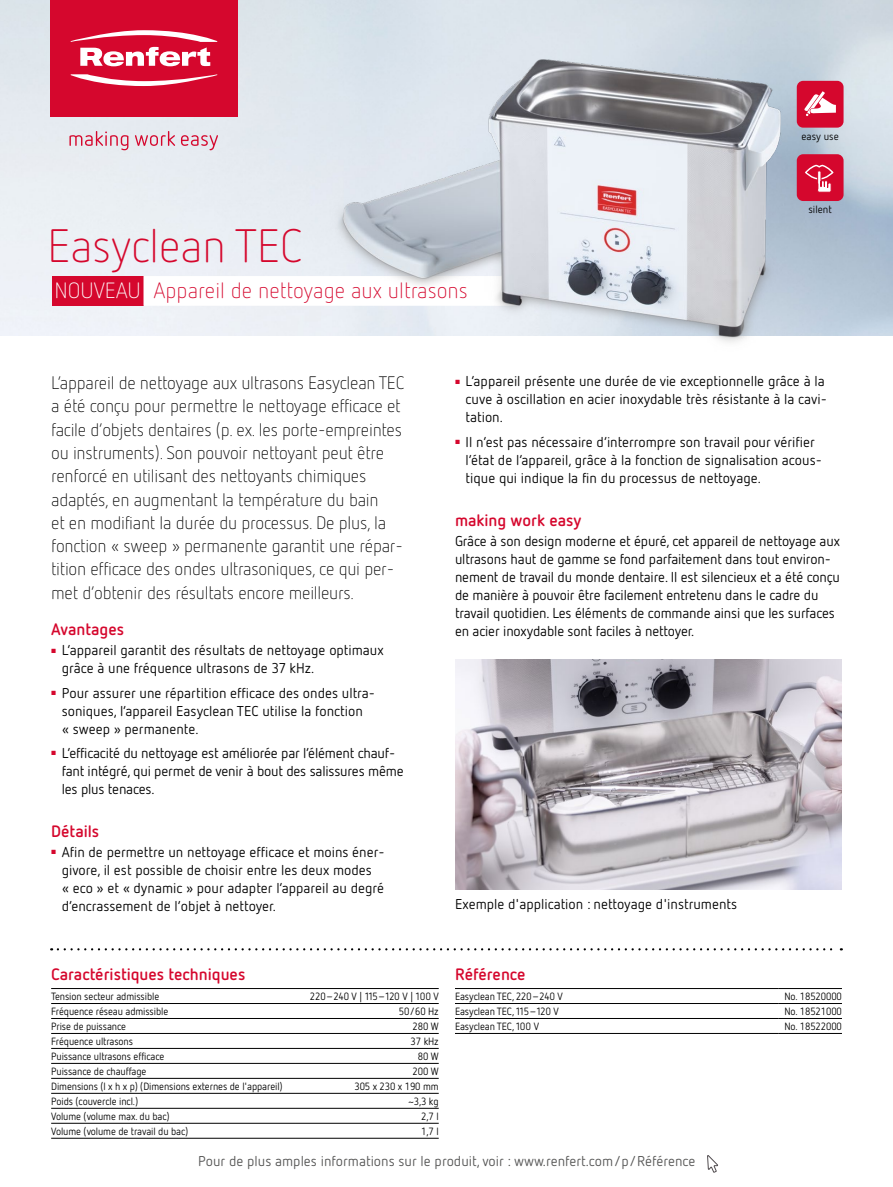
<style>
.page{position:relative;width:893px;height:1187px;background:#fff}
.page>*{position:absolute;margin:0;border:0;box-sizing:border-box;transform-origin:0 0}
.t1{font:300 46.8px "Netto Pro";letter-spacing:-.01em;color:#d5072d}
.t2{font:300 22.05px "Netto Pro";color:#d5072d}
.t3{font:300 18px/23.2px "Netto Pro";letter-spacing:-.015em;color:#000}
.t4{font:700 16.5px "Netto Pro";color:#d5072d}
.t5{font:14.25px/18px "Netto Pro";color:#000}
.t6{font:14.25px "Netto Pro";color:#565655}
.t7{font:10.5px "Netto Pro";letter-spacing:-.01em;color:#000;scale:.96 1}
.t8{font:10.5px "Netto Pro";letter-spacing:-.01em;color:#000}
.s1{color:#fff}
</style>
<div class="page">
<svg style="left:707px;top:1155px;width:11px;height:18px"></svg>
<img style="left:0;top:0;width:893px;height:336px">
<svg style="left:69px;top:131px;width:149px;height:19px;background:#e2c0cc"></svg>
<div style="left:50px;top:0;width:187px;height:116px;background:#d5072d"></div>
<svg style="left:71px;top:74px;width:146px;height:12px"></svg>
<svg style="left:71px;top:30px;width:146px;height:36px"></svg>
<div style="left:52px;top:276px;width:92px;height:30px;background:#d5072d"></div>
<svg style="left:144px;top:276px;width:163px;height:30px"></svg>
<div style="left:797px;top:81px;width:46px;height:47px;background:#d5072d;border-radius:6px"></div>
<svg style="left:827px;top:100px;width:9px;height:13px"></svg>
<img style="left:455px;top:659px;width:387px;height:230px">
<svg style="left:58px;top:948px;width:784px;height:2px"></svg>
<hr style="left:51px;top:988px;width:244px;height:1px;background:#000">
<hr style="left:295px;top:988px;width:144px;height:1px;background:#000">
<hr style="left:51px;top:1003px;width:244px;height:1px;background:#000">
<hr style="left:295px;top:1003px;width:144px;height:1px;background:#000">
<hr style="left:51px;top:1018px;width:244px;height:1px;background:#000">
<hr style="left:295px;top:1018px;width:144px;height:1px;background:#000">
<hr style="left:51px;top:1033px;width:244px;height:1px;background:#000">
<hr style="left:295px;top:1033px;width:144px;height:1px;background:#000">
<hr style="left:51px;top:1048px;width:244px;height:1px;background:#000">
<hr style="left:295px;top:1048px;width:144px;height:1px;background:#000">
<hr style="left:51px;top:1063px;width:244px;height:1px;background:#000">
<hr style="left:295px;top:1063px;width:144px;height:1px;background:#000">
<hr style="left:51px;top:1077px;width:244px;height:1px;background:#000">
<hr style="left:295px;top:1077px;width:144px;height:1px;background:#000">
<hr style="left:51px;top:1092px;width:244px;height:1px;background:#000">
<hr style="left:295px;top:1092px;width:144px;height:1px;background:#000">
<hr style="left:51px;top:1107px;width:244px;height:1px;background:#000">
<hr style="left:295px;top:1107px;width:144px;height:1px;background:#000">
<hr style="left:51px;top:1122px;width:244px;height:1px;background:#000">
<hr style="left:51px;top:1137px;width:244px;height:1px;background:#000">
<hr style="left:295px;top:1122px;width:144px;height:1px;background:#000">
<hr style="left:295px;top:1137px;width:144px;height:1px;background:#000">
<img style="left:307px;top:0;width:520px;height:343px">
<hr style="left:455px;top:988px;width:323px;height:1px;background:#000">
<hr style="left:455px;top:1003px;width:323px;height:1px;background:#000">
<hr style="left:455px;top:1018px;width:323px;height:1px;background:#000">
<hr style="left:778px;top:988px;width:64px;height:1px;background:#000">
<hr style="left:778px;top:1003px;width:64px;height:1px;background:#000">
<hr style="left:778px;top:1018px;width:64px;height:1px;background:#000">
<hr style="left:455px;top:1033px;width:323px;height:1px;background:#000">
<hr style="left:778px;top:1033px;width:64px;height:1px;background:#000">
<div style="left:797px;top:154px;width:46px;height:47px;background:#d5072d;border-radius:6px"></div>
<svg style="left:805px;top:164px;width:29px;height:29px"></svg>
<p class="t8" style="left:801px;top:130px;width:39px">easy use</p>
<h1 class="t1" style="left:47px;top:216px;width:257px">Easyclean TEC</h1>
<h2 class="t2" style="left:54px;top:277px;width:415px"><span class="s1">NOUVEAU</span> Appareil de nettoyage aux ultrasons</h2>
<p class="t8" style="left:808px;top:203px;width:25px">silent</p>
<p class="t3" style="left:51px;top:371px;width:355px">L’appareil de nettoyage aux ultrasons Easyclean TEC a été conçu pour permettre le nettoyage efficace et facile d’objets dentaires (p. ex. les porte-empreintes ou instruments). Son pouvoir nettoyant peut être renforcé en utilisant des nettoyants chimiques adaptés, en augmentant la température du bain<br>et en modifiant la durée du processus. De plus, la fonction « sweep » permanente garantit une répar&shy;tition efficace des ondes ultrasoniques, ce qui per&shy;met d’obtenir des résultats encore meilleurs.</p>
<p class="t4" style="left:51px;top:618px;width:75px">Avantages</p>
<p class="t5" style="left:62px;top:640px;width:323px;text-indent:-11px"><sup>■</sup> L’appareil garantit des résultats de nettoyage optimaux grâce à une fréquence ultrasons de 37 kHz.</p>
<p class="t5" style="left:62px;top:683px;width:315px;text-indent:-11px"><sup>■</sup> Pour assurer une répartition efficace des ondes ultra&shy;soniques, l’appareil Easyclean TEC utilise la fonction<br>« sweep » permanente.</p>
<p class="t5" style="left:62px;top:743px;width:343px;text-indent:-11px"><sup>■</sup> L’efficacité du nettoyage est améliorée par l’élément chauf&shy;fant intégré, qui permet de venir à bout des salissures même les plus tenaces.</p>
<p class="t4" style="left:51px;top:820px;width:50px">Détails</p>
<p class="t5" style="left:62px;top:842px;width:324px;text-indent:-11px"><sup>■</sup> Afin de permettre un nettoyage efficace et moins éner&shy;givore, il est possible de choisir entre les deux modes<br>« eco » et « dynamic » pour adapter l’appareil au degré d’encrassement de l’objet à nettoyer.</p>
<p class="t5" style="left:466px;top:372px;width:363px;text-indent:-11px"><sup>■</sup> L’appareil présente une durée de vie exceptionnelle grâce à la cuve à oscillation en acier inoxydable très résistante à la cavi&shy;tation.</p>
<p class="t5" style="left:466px;top:432px;width:358px;text-indent:-11px"><sup>■</sup> Il n’est pas nécessaire d’interrompre son travail pour vérifier l’état de l’appareil, grâce à la fonction de signalisation acous&shy;tique qui indique la fin du processus de nettoyage.</p>
<p class="t4" style="left:455px;top:508px;width:128px">making work easy</p>
<p class="t5" style="left:455px;top:531px;width:386px">Grâce à son design moderne et épuré, cet appareil de nettoyage aux ultrasons haut de gamme se fond parfaitement dans tout environ&shy;nement de travail du monde dentaire. Il est silencieux et a été conçu de manière à pouvoir être facilement entretenu dans le cadre du travail quotidien. Les éléments de commande ainsi que les surfaces en acier inoxydable sont faciles à nettoyer.</p>
<p class="t5" style="left:455px;top:894px;width:284px">Exemple d'application : nettoyage d'instruments</p>
<p class="t4" style="left:51px;top:963px;width:196px">Caractéristiques techniques</p>
<p class="t7" style="left:51px;top:989px;width:114px">Tension secteur admissible</p>
<p class="t7" style="left:310px;top:989px;width:136px">220–240 V | 115–120 V | 100 V</p>
<p class="t7" style="left:51px;top:1004px;width:124px">Fréquence réseau admissible</p>
<p class="t7" style="left:399px;top:1004px;width:43px">50/60 Hz</p>
<p class="t7" style="left:51px;top:1019px;width:80px">Prise de puissance</p>
<p class="t7" style="left:413px;top:1019px;width:29px">280 W</p>
<p class="t7" style="left:51px;top:1034px;width:87px">Fréquence ultrasons</p>
<p class="t7" style="left:411px;top:1034px;width:31px">37 kHz</p>
<p class="t7" style="left:51px;top:1049px;width:120px">Puissance ultrasons efficace</p>
<p class="t7" style="left:418px;top:1049px;width:23px">80 W</p>
<p class="t7" style="left:51px;top:1064px;width:101px">Puissance de chauffage</p>
<p class="t7" style="left:413px;top:1064px;width:29px">200 W</p>
<p class="t7" style="left:51px;top:1079px;width:243px">Dimensions (l x h x p) (Dimensions externes de l'appareil)</p>
<p class="t7" style="left:354px;top:1079px;width:89px">305 x 230 x 190 mm</p>
<p class="t7" style="left:51px;top:1094px;width:92px">Poids (couvercle incl.)</p>
<p class="t7" style="left:408px;top:1094px;width:33px">~3,3 kg</p>
<p class="t7" style="left:51px;top:1109px;width:125px">Volume (volume max. du bac)</p>
<p class="t7" style="left:421px;top:1109px;width:20px">2,7 l</p>
<p class="t7" style="left:51px;top:1124px;width:144px">Volume (volume de travail du bac)</p>
<p class="t7" style="left:421px;top:1124px;width:20px">1,7 l</p>
<p class="t4" style="left:455px;top:963px;width:72px">Référence</p>
<p class="t7" style="left:455px;top:989px;width:114px">Easyclean TEC, 220–240 V</p>
<p class="t7" style="left:784px;top:989px;width:61px">No. 18520000</p>
<p class="t7" style="left:455px;top:1004px;width:110px">Easyclean TEC, 115–120 V</p>
<p class="t7" style="left:784px;top:1004px;width:61px">No. 18521000</p>
<p class="t7" style="left:455px;top:1019px;width:89px">Easyclean TEC, 100 V</p>
<p class="t7" style="left:784px;top:1019px;width:61px">No. 18522000</p>
<p class="t6" style="left:198px;top:1152px;width:499px">Pour de plus amples informations sur le produit, voir : www.renfert.com/p/Référence</p>
</div>
